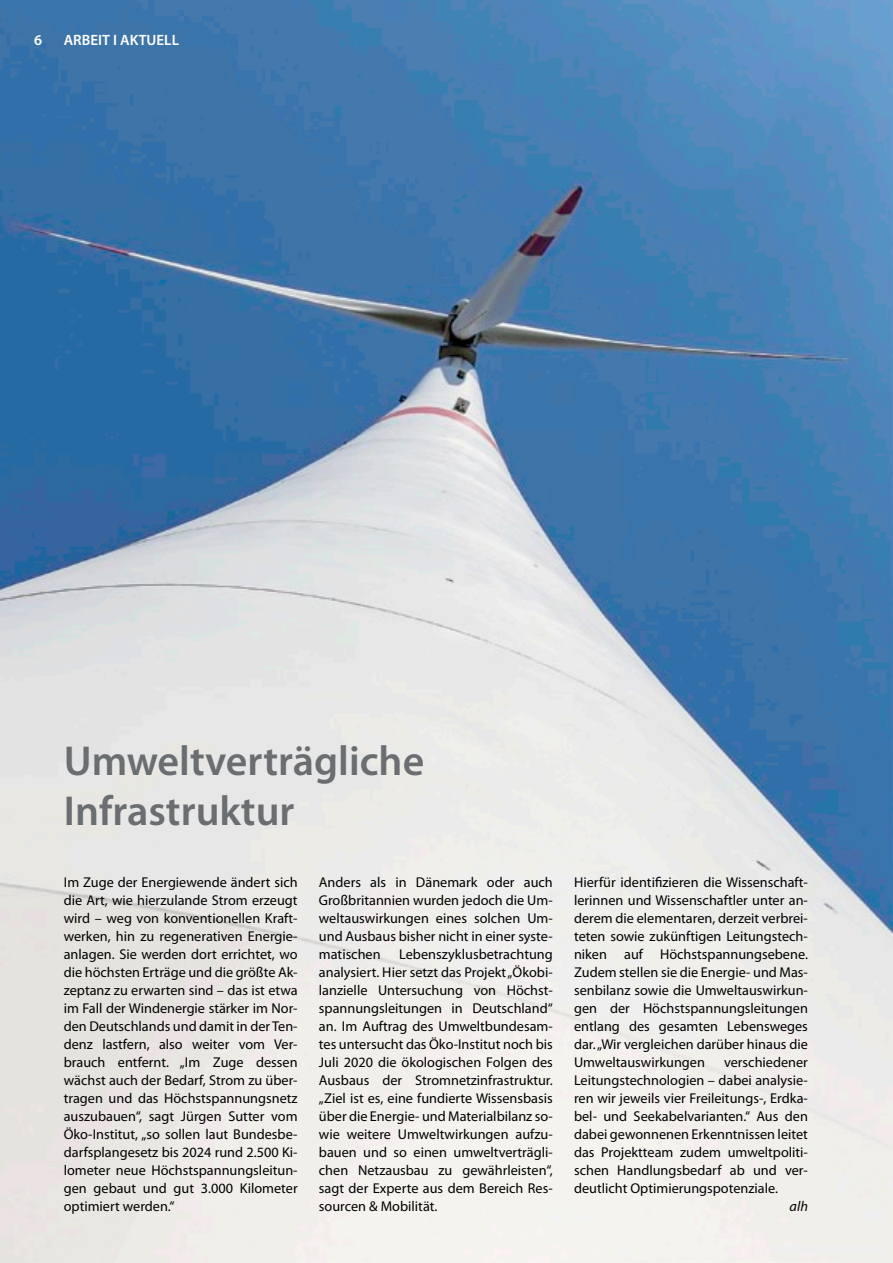
<style>
.page{position:relative;width:893px;height:1263px;background:#fff}
.page>*{position:absolute;margin:0;border:0;box-sizing:border-box;transform-origin:0 0}
.t1{font:600 42px/50.4px "Myriad Pro";color:#6b6e71}
.t2{font:600 15px "Myriad Pro";color:#fff}
.t3{font:14.25px/18px "Myriad Pro";color:#000;text-align:justify}
.t4{font:italic 14.25px "Myriad Pro";color:#000}
</style>
<div class="page">
<img style="left:0;top:0;width:893px;height:1263px">
<p class="t2" style="left:34px;top:31px;width:10px">6</p>
<p class="t2" style="left:64px;top:31px;width:117px">ARBEIT I AKTUELL</p>
<h1 class="t1" style="left:64px;top:734px;width:362px">Umweltverträgliche<br>Infrastruktur</h1>
<p class="t3" style="left:64px;top:873px;width:235px">Im Zuge der Energiewende ändert sich die Art, wie hierzulande Strom erzeugt wird – weg von konventionellen Kraft&shy;werken, hin zu regenerativen Energie&shy;anlagen. Sie werden dort errichtet, wo die höchsten Erträge und die größte Ak&shy;zeptanz zu erwarten sind – das ist etwa im Fall der Windenergie stärker im Nor&shy;den Deutschlands und damit in der Ten&shy;denz lastfern, also weiter vom Ver&shy;brauch entfernt. „Im Zuge dessen wächst auch der Bedarf, Strom zu über&shy;tragen und das Höchstspannungsnetz auszubauen“, sagt Jürgen Sutter vom Öko-Institut, „so sollen laut Bundesbe&shy;darfsplangesetz bis 2024 rund 2.500 Ki&shy;lometer neue Höchstspannungsleitun&shy;gen gebaut und gut 3.000 Kilometer optimiert werden.“</p>
<p class="t3" style="left:319px;top:873px;width:235px">Anders als in Dänemark oder auch Großbritannien wurden jedoch die Um&shy;weltauswirkungen eines solchen Um&shy;und Ausbaus bisher nicht in einer syste&shy;matischen</p>
<p class="t3" style="left:319px;top:945px;width:235px;text-indent:80px">Lebenszyklusbetrachtung analysiert. Hier setzt das Projekt „Ökobi&shy;lanzielle Untersuchung von Höchst&shy;spannungsleitungen in Deutschland“ an. Im Auftrag des Umweltbundesam&shy;tes untersucht das Öko-Institut noch bis Juli 2020 die ökologischen Folgen des Ausbaus der Stromnetzinfrastruktur. „Ziel ist es, eine fundierte Wissensbasis über die Energie- und Materialbilanz so&shy;wie weitere Umweltwirkungen aufzu&shy;bauen und so einen umweltverträgli&shy;chen Netzausbau zu gewährleisten“, sagt der Experte aus dem Bereich Res&shy;sourcen &amp; Mobilität.</p>
<p class="t3" style="left:574px;top:873px;width:235px">Hierfür identifizieren die Wissenschaft&shy;lerinnen und Wissenschaftler unter an&shy;derem die elementaren, derzeit verbrei&shy;teten sowie zukünftigen Leitungstech&shy;niken auf Höchstspannungsebene.<br>Zudem stellen sie die Energie- und Mas&shy;senbilanz sowie die Umweltauswirkun&shy;gen der Höchstspannungsleitungen entlang des gesamten Lebensweges dar. „Wir vergleichen darüber hinaus die Umweltauswirkungen</p>
<p class="t3" style="left:574px;top:1052px;width:235px;text-indent:150px">verschiedener Leitungstechnologien – dabei analysie&shy;ren wir jeweils vier Freileitungs-, Erdka&shy;bel- und Seekabelvarianten.“ Aus den dabei gewonnenen Erkenntnissen leitet das Projektteam zudem umweltpoliti&shy;schen Handlungsbedarf ab und ver&shy;deutlicht Optimierungspotenziale.</p>
<p class="t4" style="left:790px;top:1197px;width:20px">alh</p>
</div>
